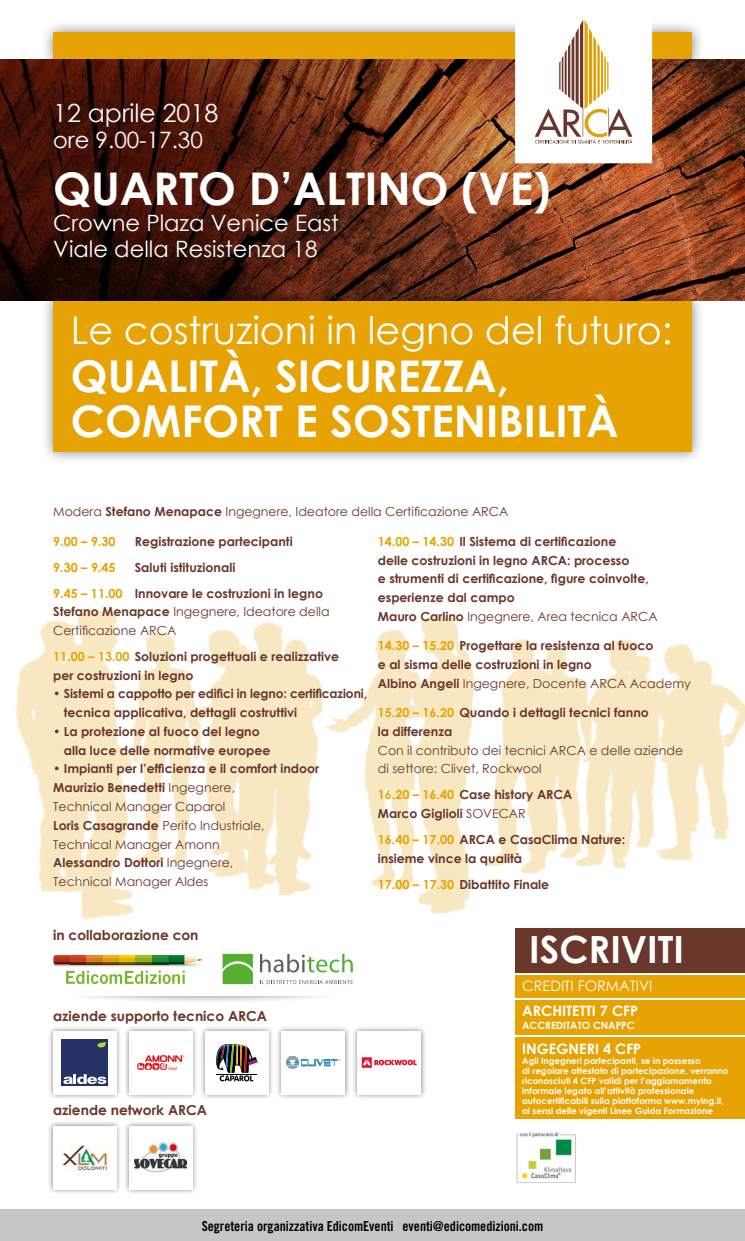
<style>
.page{position:relative;width:745px;height:1241px;background:#fff}
.page>*{position:absolute;margin:0;border:0;box-sizing:border-box;transform-origin:0 0}
.t1{font:700 45px "Century Gothic";color:#fff}
.t2{font:700 43.75px/45px "Century Gothic";color:#fff}
.t3{font:38.12px "Century Gothic";color:#fff}
.t4{font:700 37.5px "Century Gothic";color:#fff}
.t5{font:25px "Century Gothic";color:#fff}
.t6{font:22.5px/26.2px "Century Gothic";color:#fff}
.t7{font:700 14.38px "Century Gothic";color:#fff}
.t8{font:14.38px "Century Gothic";color:#fff}
.t9{font:700 13.75px "Century Gothic";color:#6a372b}
.t10{font:13.75px "Trade Gothic Bold Cond Twenty";letter-spacing:-.005em;color:#000}
.t11{font:700 12.5px/18.8px "Century Gothic";color:#6a372b}
.t12{font:12.5px/18.8px "Century Gothic";color:#6a372b}
.t13{font:700 12.5px "Century Gothic";color:#e6a303}
.t14{font:700 10px "Century Gothic";color:#fff}
.t15{font:700 8.75px/10px "Century Gothic";color:#fff}
.s1{font-weight:700}
.s2{color:#e6a303}
.s3{font-weight:400}
</style>
<div class="page">
<img style="left:16px;top:610px;width:728px;height:363px">
<div style="left:40px;top:20px;width:664px;height:54px;background:#000;opacity:.5"></div>
<div style="left:53px;top:33px;width:638px;height:28px;background:#e6a303"></div>
<div style="left:0;top:1208px;width:744px;height:32px;background:#c6c6c6"></div>
<div style="left:40px;top:288px;width:664px;height:176px;background:#000;opacity:.5"></div>
<div style="left:53px;top:301px;width:638px;height:150px;background:#e6a303"></div>
<svg style="left:0;top:60px;width:744px;height:241px;background:#602915"></svg>
<svg style="left:505px;top:20px;width:156px;height:153px"></svg>
<div style="left:52px;top:966px;width:302px;height:37px;background:#000;opacity:.5"></div>
<div style="left:53px;top:964px;width:300px;height:31px;background:#fff"></div>
<img style="left:50px;top:953px;width:153px;height:31px">
<svg style="left:54px;top:955px;width:148px;height:28px"></svg>
<svg style="left:260px;top:980px;width:93px;height:3px"></svg>
<svg style="left:260px;top:953px;width:92px;height:19px"></svg>
<svg style="left:222px;top:953px;width:31px;height:30px"></svg>
<div style="left:514px;top:927px;width:230px;height:45px;background:#6a372b"></div>
<div style="left:514px;top:974px;width:230px;height:23px;background:#e6a303"></div>
<div style="left:514px;top:999px;width:230px;height:35px;background:#e6a303"></div>
<div style="left:514px;top:1037px;width:230px;height:81px;background:#e6a303"></div>
<img style="left:516px;top:1132px;width:60px;height:51px">
<div style="left:199px;top:1024px;width:75px;height:75px;background:#000;opacity:.5"></div>
<div style="left:205px;top:1030px;width:63px;height:63px;background:#fff"></div>
<svg style="left:216px;top:1044px;width:41px;height:37px"></svg>
<hr style="left:216px;top:1073px;width:40px;height:1px;background:#000">
<div style="left:275px;top:1024px;width:75px;height:75px;background:#000;opacity:.5"></div>
<div style="left:281px;top:1030px;width:63px;height:63px;background:#fff"></div>
<img style="left:286px;top:1056px;width:54px;height:12px">
<div style="left:351px;top:1024px;width:75px;height:75px;background:#000;opacity:.5"></div>
<div style="left:357px;top:1030px;width:63px;height:63px;background:#fff"></div>
<svg style="left:361px;top:1057px;width:55px;height:10px"></svg>
<div style="left:123px;top:1119px;width:75px;height:75px;background:#000;opacity:.5"></div>
<div style="left:129px;top:1125px;width:63px;height:63px;background:#fff"></div>
<img style="left:135px;top:1142px;width:52px;height:31px">
<div style="left:123px;top:1024px;width:75px;height:75px;background:#000;opacity:.5"></div>
<div style="left:129px;top:1030px;width:63px;height:63px;background:#fff"></div>
<svg style="left:137px;top:1055px;width:47px;height:14px"></svg>
<div style="left:47px;top:1120px;width:75px;height:74px;background:#000;opacity:.5"></div>
<img style="left:53px;top:1125px;width:63px;height:63px">
<div style="left:47px;top:1024px;width:75px;height:75px;background:#000;opacity:.5"></div>
<div style="left:53px;top:1030px;width:63px;height:63px;background:#fff"></div>
<div style="left:62px;top:1039px;width:46px;height:46px;background:#253268"></div>
<svg style="left:63px;top:1074px;width:43px;height:9px"></svg>
<svg style="left:97px;top:1042px;width:9px;height:5px"></svg>
<h3 class="t5" style="left:53px;top:95px;width:166px">12 aprile 2018</h3>
<h3 class="t6" style="left:53px;top:127px;width:151px">ore 9.00-17.30</h3>
<h1 class="t1" style="left:53px;top:154px;width:498px">QUARTO D’ALTINO (VE)</h1>
<h3 class="t6" style="left:53px;top:209px;width:287px">Crowne Plaza Venice East<br>Viale della Resistenza 18</h3>
<h3 class="t3" style="left:71px;top:303px;width:602px">Le costruzioni in legno del futuro:</h3>
<h2 class="t2" style="left:71px;top:352px;width:548px">QUALITÀ, SICUREZZA,<br>COMFORT E SOSTENIBILITÀ</h2>
<p class="t12" style="left:53px;top:502px;width:456px">Modera <span class="s1">Stefano Menapace</span> Ingegnere, Ideatore della Certificazione ARCA</p>
<p class="t13" style="left:53px;top:531px;width:64px">9.00 – 9.30</p>
<p class="t11" style="left:135px;top:531px;width:159px">Registrazione partecipanti</p>
<p class="t13" style="left:53px;top:557px;width:64px">9.30 – 9.45</p>
<p class="t11" style="left:377px;top:531px;width:281px"><span class="s2">14.00 – 14.30</span> Il Sistema di certificazione<br>delle costruzioni in legno ARCA: processo<br>e strumenti di certificazione, figure coinvolte, esperienze dal campo<br>Mauro Carlino <span class="s3">Ingegnere, Area tecnica ARCA</span></p>
<p class="t11" style="left:377px;top:635px;width:314px"><span class="s2">14.30 – 15.20</span> Progettare la resistenza al fuoco<br>e al sisma delle costruzioni in legno<br>Albino Angeli <span class="s3">Ingegnere, Docente ARCA Academy</span></p>
<p class="t11" style="left:377px;top:702px;width:272px"><span class="s2">15.20 – 16.20</span> Quando i dettagli tecnici fanno la differenza</p>
<p class="t12" style="left:377px;top:740px;width:306px">Con il contributo dei tecnici ARCA e delle aziende di settore: Clivet, Rockwool</p>
<p class="t11" style="left:377px;top:784px;width:196px"><span class="s2">16.20 – 16.40</span> Case history ARCA<br>Marco Giglioli <span class="s3">SOVECAR</span></p>
<p class="t11" style="left:377px;top:829px;width:249px"><span class="s2">16.40 – 17.00</span> ARCA e CasaClima Nature: insieme vince la qualità</p>
<p class="t11" style="left:377px;top:873px;width:173px"><span class="s2">17.00 – 17.30</span> Dibattito Finale</p>
<p class="t11" style="left:53px;top:553px;width:271px;line-height:25.9px;text-align:center">Saluti istituzionali<br><span class="s2">9.45 – 11.00</span> Innovare le costruzioni in legno</p>
<p class="t12" style="left:53px;top:602px;width:278px"><span class="s1">Stefano Menapace</span> Ingegnere, Ideatore della<br>Certificazione ARCA</p>
<p class="t11" style="left:53px;top:646px;width:287px"><span class="s2">11.00 – 13.00</span> Soluzioni progettuali e realizzative per costruzioni in legno</p>
<p class="t11" style="left:64px;top:683px;width:304px;text-indent:-11px">• Sistemi a cappotto per edifici in legno: certificazioni, tecnica applicativa, dettagli costruttivi</p>
<p class="t11" style="left:64px;top:721px;width:208px;text-indent:-11px">• La protezione al fuoco del legno alla luce delle normative europee</p>
<p class="t12" style="left:53px;top:759px;width:267px"><span class="s1">• Impianti per l’efficienza e il comfort indoor<br>Maurizio Benedetti</span> Ingegnere,<br>Technical Manager Caparol<br><span class="s1">Loris Casagrande</span> Perito Industriale,<br>Technical Manager Amonn<br><span class="s1">Alessandro Dottori</span> Ingegnere,<br>Technical Manager Aldes</p>
<p class="t9" style="left:53px;top:924px;width:147px">in collaborazione con</p>
<p class="t9" style="left:53px;top:1005px;width:215px">aziende supporto tecnico ARCA</p>
<p class="t9" style="left:53px;top:1099px;width:155px">aziende network ARCA</p>
<h3 class="t4" style="left:529px;top:921px;width:156px">ISCRIVITI</h3>
<p class="t8" style="left:522px;top:975px;width:132px">CREDITI FORMATIVI</p>
<p class="t7" style="left:522px;top:999px;width:117px">ARCHITETTI 7 CFP</p>
<p class="t14" style="left:522px;top:1017px;width:114px">ACCREDITATO CNAPPC</p>
<p class="t7" style="left:522px;top:1037px;width:121px">INGEGNERI 4 CFP</p>
<p class="t15" style="left:522px;top:1054px;width:207px">Agli Ingegneri partecipanti, se in possesso<br>di regolare attestato di partecipazione, verranno riconosciuti 4 CFP validi per l’aggiornamento informale legato all’attività professionale autocertificabili sulla piattaforma www.mying.it, ai sensi delle vigenti Linee Guida Formazione</p>
<p class="t10" style="left:201px;top:1216px;width:343px">Segreteria organizzativa EdicomEventi eventi@edicomedizioni.com</p>
</div>
